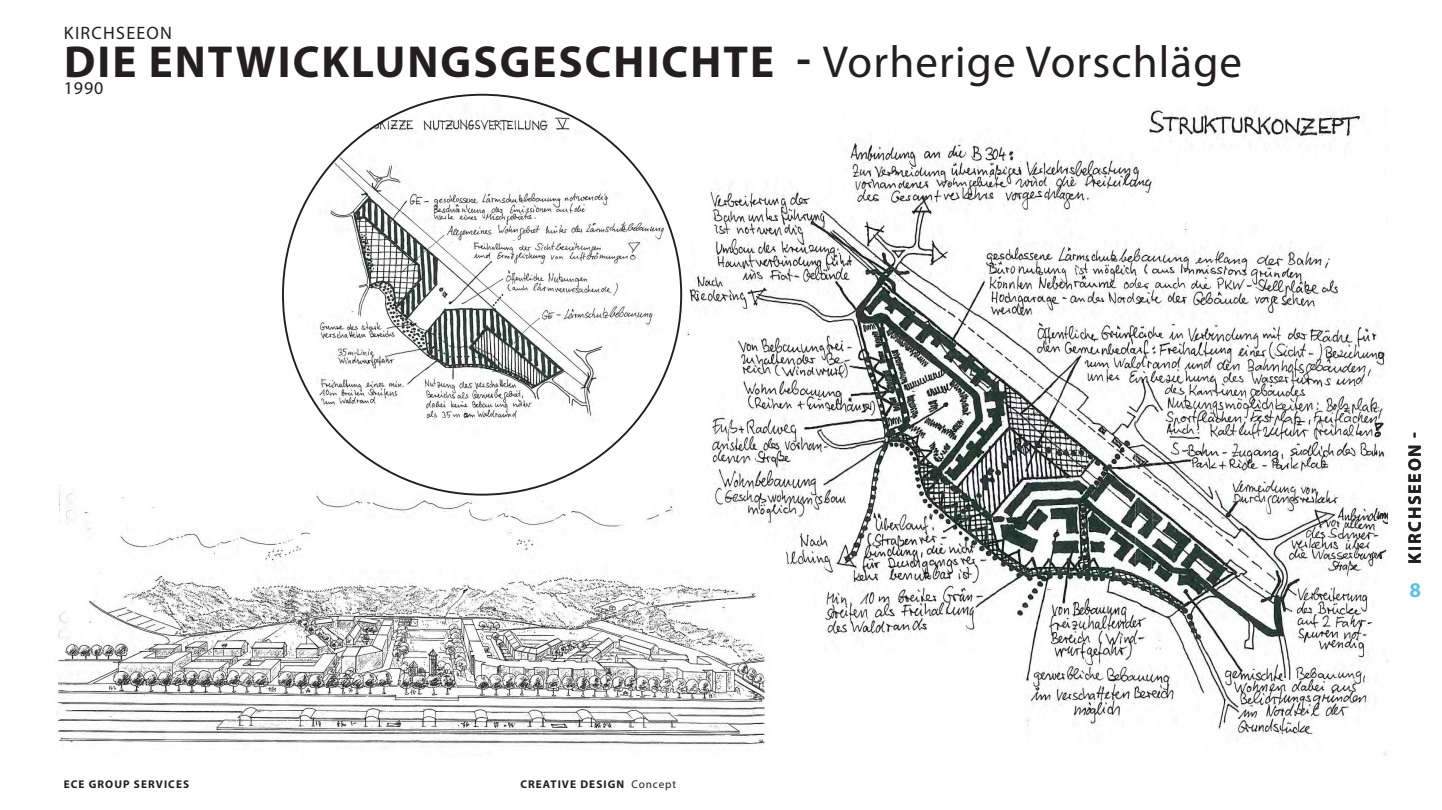
<style>
.page{position:relative;width:1442px;height:810px;background:#fff}
.page>*{position:absolute;margin:0;border:0;box-sizing:border-box;transform-origin:0 0}
.t1{font:700 45px "Myriad Pro";letter-spacing:.045em;color:#231f20}
.Dateinamen{font:700 21px "Myriad Pro";color:#63c1db}
.t2{font:18px "Myriad Pro";letter-spacing:.07em;color:#231f20}
.vertical_info_Versal{font:700 18px "Myriad Pro";letter-spacing:.095em;color:#231f20}
.Vertical_Info_Versal{font:700 11.25px "Myriad Pro";letter-spacing:.095em;color:#231f20}
.s1{font-weight:400}
</style>
<div class="page">
<img style="left:681px;top:107px;width:706px;height:649px">
<img style="left:57px;top:485px;width:713px;height:271px">
<img style="left:283px;top:95px;width:398px;height:377px">
<p class="t2" style="left:64px;top:22px;width:110px">KIRCHSEEON</p>
<p class="t1" style="left:64px;top:32px;width:1179px">DIE ENTWICKLUNGSGESCHICHTE - <span class="s1">Vorherige Vorschläge</span></p>
<p class="t2" style="left:64px;top:77px;width:41px">1990</p>
<p class="Vertical_Info_Versal" style="left:64px;top:777px;width:127px">ECE GROUP SERVICES</p>
<p class="Vertical_Info_Versal" style="left:520px;top:777px;width:157px">CREATIVE DESIGN <span class="s1">Concept</span></p>
<p class="vertical_info_Versal" style="left:1402px;top:564px;width:134px;rotate:-90deg">KIRCHSEEON -</p>
<p class="Dateinamen" style="left:1409px;top:576px;width:13px">8</p>
</div>
